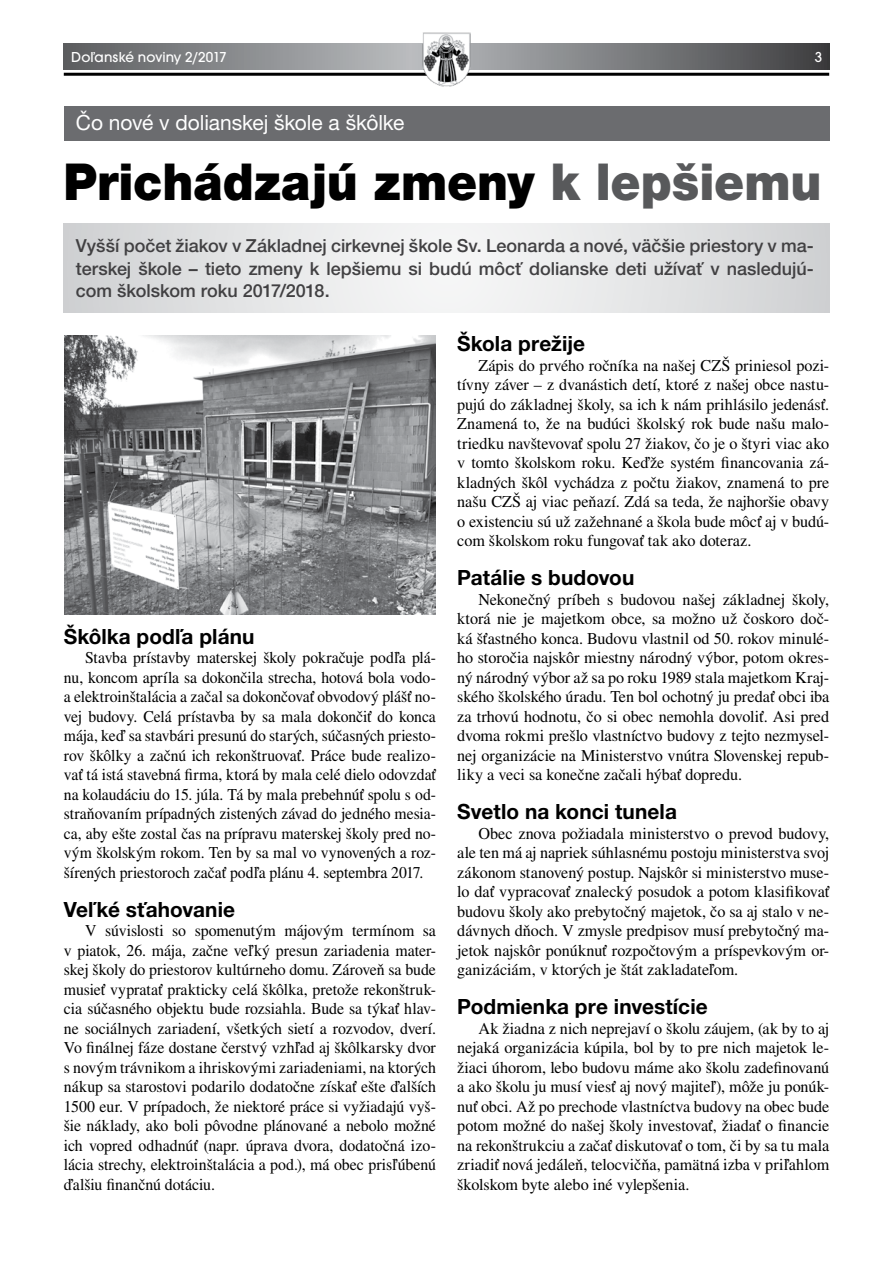
<style>
.page{position:relative;width:893px;height:1263px;background:#fff}
.page>*{position:absolute;margin:0;border:0;box-sizing:border-box;transform-origin:0 0}
.t1{font:900 51px "Helvetica Neue LT Pro";color:#000;scale:.94 1}
.t2{font:700 21px "Helvetica Neue LT Pro";letter-spacing:.005em;color:#000}
.t3{font:21px "Helvetica Neue LT Pro";letter-spacing:-.005em;color:#fff}
.t4{font:500 18px/22.5px "Helvetica Neue LT Pro";color:#414042;text-align:justify}
.t5{font:16.5px/19.5px "Nimbus Roman No 9 LOT";letter-spacing:-.005em;color:#000;text-align:justify}
.t6{font:16.5px/19.5px "Nimbus Roman No 9 LOT";letter-spacing:-.005em;color:#000;text-align:justify;scale:.96 1}
.t7{font:16.5px/19.5px "Nimbus Roman No 9 LOT";letter-spacing:-.005em;color:#000;text-align:justify;scale:.95 1}
.t8{font:500 15px "Avant Garde Got Itc TOT";letter-spacing:.01em;color:#fff}
.s1{color:#58595b}
</style>
<div class="page">
<svg style="left:64px;top:44px;width:765px;height:26px;background:#7f8184"></svg>
<hr style="left:64px;top:73px;width:765px;height:3px;background:#000">
<img style="left:422px;top:32px;width:49px;height:55px">
<div style="left:64px;top:106px;width:765px;height:34px;background:#6b6c6f"></div>
<svg style="left:64px;top:224px;width:765px;height:89px"></svg>
<img style="left:64px;top:336px;width:372px;height:279px">
<p class="t8" style="left:71px;top:48px;width:157px">Doľanské noviny 2/2017</p>
<p class="t8" style="left:815px;top:48px;width:9px">3</p>
<p class="t3" style="left:76px;top:110px;width:330px">Čo nové v dolianskej škole a škôlke</p>
<h1 class="t1" style="left:64px;top:151px;width:808px">Prichádzajú zmeny <span class="s1">k lepšiemu</span></h1>
<p class="t4" style="left:76px;top:235px;width:740px">Vyšší počet žiakov v Základnej cirkevnej škole Sv. Leonarda a nové, väčšie priestory v ma&shy;terskej škole – tieto zmeny k lepšiemu si budú môcť dolianske deti užívať v nasledujú&shy;com školskom roku 2017/2018.</p>
<p class="t2" style="left:64px;top:623px;width:192px">Škôlka podľa plánu</p>
<p class="t7" style="left:64px;top:648px;width:393px;text-indent:21px">Stavba prístavby materskej školy pokračuje podľa plá&shy;nu, koncom apríla sa dokončila strecha, hotová bola vodo&shy;a elektroinštalácia a začal sa dokončovať obvodový plášť no&shy;vej budovy. Celá prístavba by sa mala dokončiť do konca mája, keď sa stavbári presunú do starých, súčasných priesto&shy;rov škôlky a začnú ich rekonštruovať. Práce bude realizo&shy;vať tá istá stavebná firma, ktorá by mala celé dielo odovzdať na kolaudáciu do 15. júla. Tá by mala prebehnúť spolu s od&shy;straňovaním prípadných zistených závad do jedného mesia&shy;ca, aby ešte zostal čas na prípravu materskej školy pred no&shy;vým školským rokom. Ten by sa mal vo vynovených a roz&shy;šírených priestoroch začať podľa plánu 4. septembra 2017.</p>
<p class="t2" style="left:64px;top:896px;width:173px">Veľké sťahovanie</p>
<p class="t6" style="left:64px;top:921px;width:389px;text-indent:21px">V súvislosti so spomenutým májovým termínom sa v piatok, 26. mája, začne veľký presun zariadenia mater&shy;skej školy do priestorov kultúrneho domu. Zároveň sa bude musieť vypratať prakticky celá škôlka, pretože rekonštruk&shy;cia súčasného objektu bude rozsiahla. Bude sa týkať hlav&shy;ne sociálnych zariadení, všetkých sietí a rozvodov, dverí.<br>Vo finálnej fáze dostane čerstvý vzhľad aj škôlkarsky dvor s novým trávnikom a ihriskovými zariadeniami, na ktorých nákup sa starostovi podarilo dodatočne získať ešte ďalších 1500 eur. V prípadoch, že niektoré práce si vyžiadajú vyš&shy;šie náklady, ako boli pôvodne plánované a nebolo možné ich vopred odhadnúť (napr. úprava dvora, dodatočná izo&shy;lácia strechy, elektroinštalácia a pod.), má obec prisľúbenú ďalšiu finančnú dotáciu.</p>
<p class="t2" style="left:457px;top:331px;width:129px">Škola prežije</p>
<p class="t5" style="left:457px;top:355px;width:374px;text-indent:21px">Zápis do prvého ročníka na našej CZŠ priniesol pozi&shy;tívny záver – z dvanástich detí, ktoré z našej obce nastu&shy;pujú do základnej školy, sa ich k nám prihlásilo jedenásť.<br>Znamená to, že na budúci školský rok bude našu malo&shy;triedku navštevovať spolu 27 žiakov, čo je o štyri viac ako v tomto školskom roku. Keďže systém financovania zá&shy;kladných škôl vychádza z počtu žiakov, znamená to pre našu CZŠ aj viac peňazí. Zdá sa teda, že najhoršie obavy o existenciu sú už zažehnané a škola bude môcť aj v budú&shy;com školskom roku fungovať tak ako doteraz.</p>
<p class="t2" style="left:457px;top:565px;width:179px">Patálie s budovou</p>
<p class="t5" style="left:457px;top:589px;width:374px;text-indent:21px">Nekonečný príbeh s budovou našej základnej školy, ktorá nie je majetkom obce, sa možno už čoskoro doč&shy;ká šťastného konca. Budovu vlastnil od 50. rokov minulé&shy;ho storočia najskôr miestny národný výbor, potom okres&shy;ný národný výbor až sa po roku 1989 stala majetkom Kraj&shy;ského školského úradu. Ten bol ochotný ju predať obci iba za trhovú hodnotu, čo si obec nemohla dovoliť. Asi pred dvoma rokmi prešlo vlastníctvo budovy z tejto nezmysel&shy;nej organizácie na Ministerstvo vnútra Slovenskej repub&shy;liky a veci sa konečne začali hýbať dopredu.</p>
<p class="t2" style="left:457px;top:799px;width:221px">Svetlo na konci tunela</p>
<p class="t5" style="left:457px;top:823px;width:374px;text-indent:21px">Obec znova požiadala ministerstvo o prevod budovy, ale ten má aj napriek súhlasnému postoju ministerstva svoj zákonom stanovený postup. Najskôr si ministerstvo muse&shy;lo dať vypracovať znalecký posudok a potom klasifikovať budovu školy ako prebytočný majetok, čo sa aj stalo v ne&shy;dávnych dňoch. V zmysle predpisov musí prebytočný ma&shy;jetok najskôr ponúknuť rozpočtovým a príspevkovým or&shy;ganizáciám, v ktorých je štát zakladateľom.</p>
<p class="t2" style="left:457px;top:994px;width:252px">Podmienka pre investície</p>
<p class="t5" style="left:457px;top:1018px;width:374px;text-indent:21px">Ak žiadna z nich neprejaví o školu záujem, (ak by to aj nejaká organizácia kúpila, bol by to pre nich majetok le&shy;žiaci úhorom, lebo budovu máme ako školu zadefinovanú a ako školu ju musí viesť aj nový majiteľ), môže ju ponúk&shy;nuť obci. Až po prechode vlastníctva budovy na obec bude potom možné do našej školy investovať, žiadať o financie na rekonštrukciu a začať diskutovať o tom, či by sa tu mala zriadiť nová jedáleň, telocvičňa, pamätná izba v priľahlom školskom byte alebo iné vylepšenia.</p>
</div>
